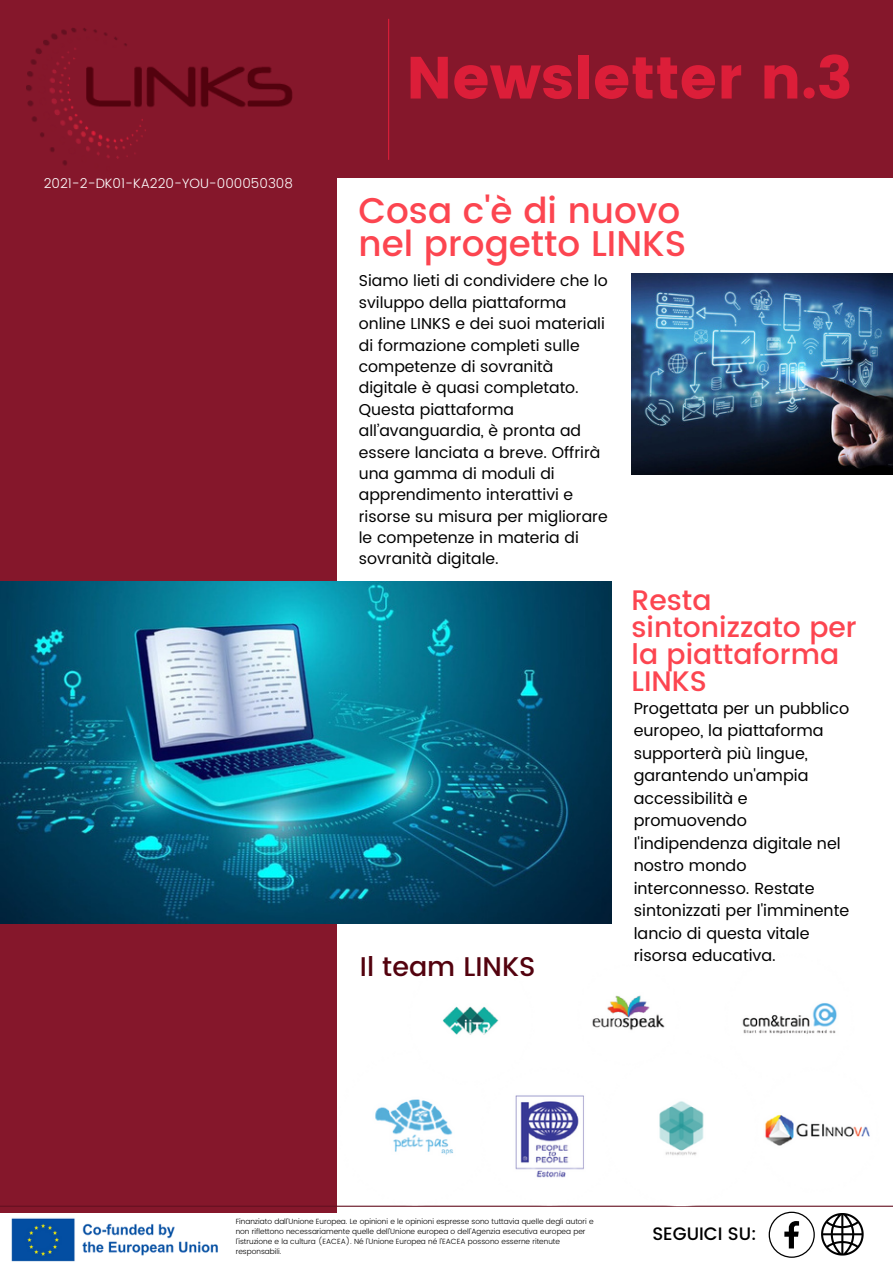
<style>
.page{position:relative;width:893px;height:1264px;background:#fff}
.page>*{position:absolute;margin:0;border:0;box-sizing:border-box;transform-origin:0 0}
.t1{font:59.25px "Poppins";color:#dc1e39}
.t2{font:500 35.7px/33.8px "Poppins";color:#fc4550}
.t3{font:500 28.2px/27px "Poppins";color:#fc4550}
.t4{font:500 27px "Poppins";color:#53020e}
.t5{font:500 18px "Poppins";color:#000}
.t6{font:16.05px/22.5px "Poppins";color:#000}
.t7{font:15.75px/21.3px "Poppins";color:#000}
.t8{font:300 13.5px "Poppins";color:#fff}
.t9{font:300 7.5px/10.1px "Poppins";color:#000}
</style>
<div class="page">
<div style="left:0;top:0;width:892px;height:178px;background:#85172b"></div>
<div style="left:0;top:160px;width:337px;height:1052px;background:#85172b"></div>
<hr style="left:388px;top:19px;width:1px;height:141px;background:#dc1e39">
<hr style="left:0;top:1205px;width:892px;height:1px;background:#641020">
<img style="left:27px;top:28px;width:266px;height:138px">
<img style="left:11px;top:1218px;width:207px;height:44px">
<img style="left:742px;top:1003px;width:95px;height:31px">
<img style="left:375px;top:1099px;width:78px;height:56px">
<img style="left:515px;top:1095px;width:69px;height:83px">
<img style="left:602px;top:1101px;width:157px;height:105px">
<img style="left:754px;top:1101px;width:116px;height:91px">
<img style="left:442px;top:1006px;width:57px;height:29px">
<img style="left:592px;top:995px;width:73px;height:36px">
<img style="left:821px;top:1213px;width:42px;height:42px">
<svg style="left:768px;top:1211px;width:46px;height:46px"></svg>
<img style="left:0;top:581px;width:611px;height:342px">
<img style="left:631px;top:273px;width:261px;height:202px">
<p class="t8" style="left:44px;top:175px;width:251px">2021-2-DK01-KA220-YOU-000050308</p>
<p class="t1" style="left:406px;top:43px;width:448px">Newsletter n.3</p>
<p class="t2" style="left:358px;top:193px;width:329px">Cosa c'è di nuovo nel progetto LINKS</p>
<p class="t7" style="left:359px;top:270px;width:250px">Siamo lieti di condividere che lo sviluppo della piattaforma online LINKS e dei suoi materiali di formazione completi sulle competenze di sovranità digitale è quasi completato.<br>Questa piattaforma all’avanguardia, è pronta ad essere lanciata a breve. Offrirà una gamma di moduli di apprendimento interattivi e risorse su misura per migliorare le competenze in materia di sovranità digitale.</p>
<p class="t4" style="left:360px;top:951px;width:177px">Il team LINKS</p>
<p class="t3" style="left:631px;top:586px;width:227px">Resta sintonizzato per la piattaforma<br>LINKS</p>
<p class="t6" style="left:633px;top:697px;width:217px">Progettata per un pubblico europeo, la piattaforma supporterà più lingue, garantendo un'ampia accessibilità e promuovendo l'indipendenza digitale nel nostro mondo interconnesso. Restate sintonizzati per l'imminente lancio di questa vitale risorsa educativa.</p>
<p class="t9" style="left:236px;top:1216px;width:359px">Finanziato dall'Unione Europea. Le opinioni e le opinioni espresse sono tuttavia quelle degli autori e non riflettono necessariamente quelle dell'Unione europea o dell'Agenzia esecutiva europea per l'istruzione e la cultura (EACEA). Né l'Unione Europea né l'EACEA possono esserne ritenute responsabili.</p>
<p class="t5" style="left:652px;top:1222px;width:106px">SEGUICI SU:</p>
</div>
